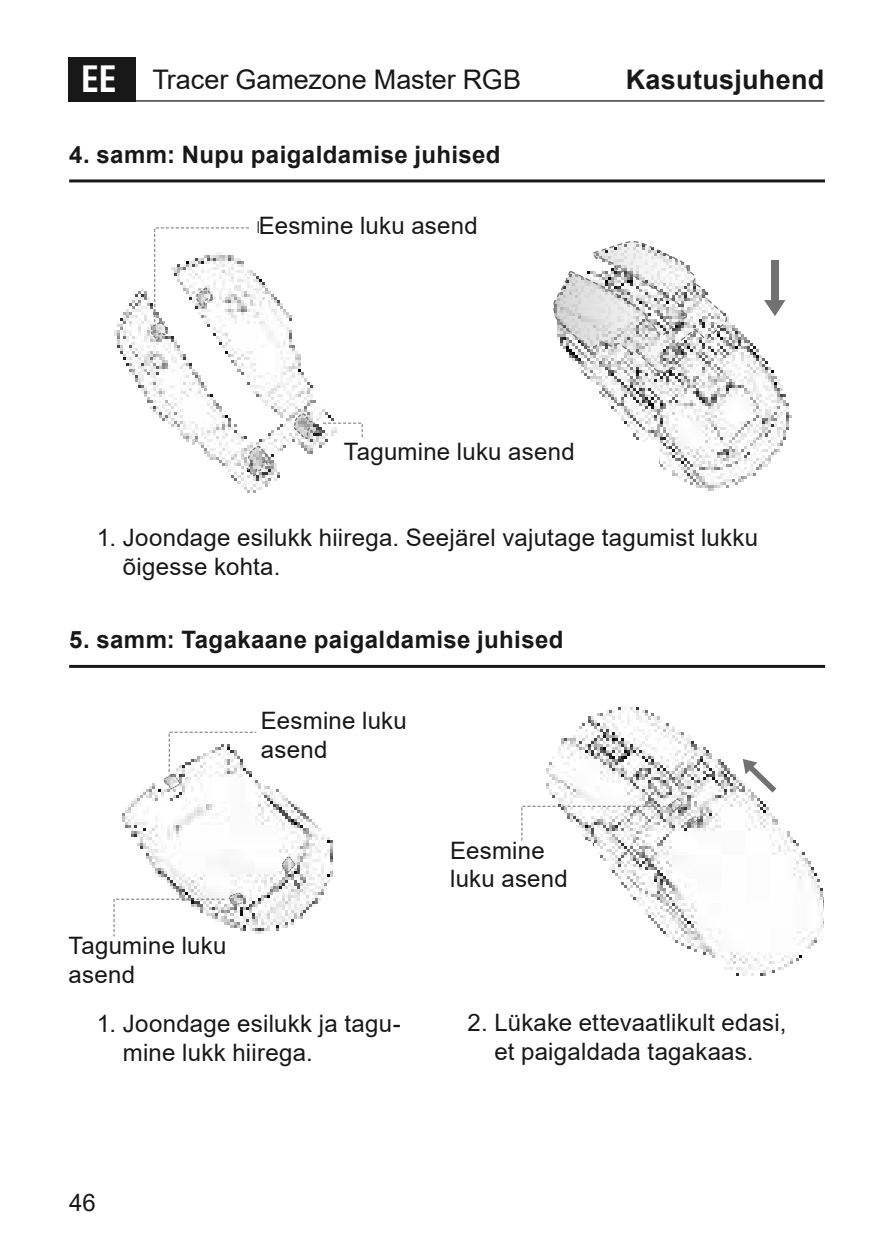
<style>
.page{position:relative;width:893px;height:1259px;background:#fff}
.page>*{position:absolute;margin:0;border:0;box-sizing:border-box;transform-origin:0 0}
.t1{font:27px "Arial";letter-spacing:-.005em;color:#181818}
.t2{font:700 27px "Arial";letter-spacing:.01em;color:#181818}
.t3{font:24px/28.8px "Arial";letter-spacing:.01em;color:#181818}
.t4{font:700 24px "Arial";letter-spacing:.02em;color:#181818}
.s1{font-family:"Swiss 721 BT";font-weight:700;font-stretch:condensed;font-size:35.4px;color:#fff}
</style>
<div class="page">
<hr style="left:69px;top:100px;width:755px;height:2px;background:#181818">
<div style="left:69px;top:57px;width:67px;height:45px;background:#181818"></div>
<hr style="left:69px;top:179px;width:756px;height:3px;background:#181818">
<svg style="left:553px;top:241px;width:239px;height:250px"></svg>
<img style="left:114px;top:270px;width:214px;height:223px">
<svg style="left:150px;top:227px;width:101px;height:114px"></svg>
<svg style="left:245px;top:445px;width:27px;height:33px"></svg>
<svg style="left:257px;top:221px;width:2px;height:12px"></svg>
<svg style="left:293px;top:413px;width:134px;height:41px"></svg>
<div style="left:259px;top:217px;width:314px;height:44px;background:#fff"></div>
<div style="left:344px;top:442px;width:314px;height:45px;background:#fff"></div>
<hr style="left:69px;top:665px;width:756px;height:3px;background:#181818">
<svg style="left:122px;top:780px;width:211px;height:154px"></svg>
<img style="left:546px;top:707px;width:278px;height:269px">
<svg style="left:281px;top:855px;width:15px;height:20px"></svg>
<svg style="left:113px;top:892px;width:134px;height:44px"></svg>
<svg style="left:163px;top:731px;width:94px;height:58px"></svg>
<svg style="left:743px;top:759px;width:33px;height:33px"></svg>
<svg style="left:521px;top:797px;width:177px;height:49px"></svg>
<div style="left:450px;top:841px;width:143px;height:100px;background:#fff"></div>
<p class="t1" style="left:81px;top:70px;width:441px"><span class="s1">EE</span> Tracer Gamezone Master RGB</p>
<p class="t4" style="left:69px;top:137px;width:433px">4. samm: Nupu paigaldamise juhised</p>
<p class="t3" style="left:259px;top:211px;width:221px">Eesmine luku asend</p>
<p class="t2" style="left:626px;top:70px;width:200px">Kasutusjuhend</p>
<p class="t3" style="left:344px;top:437px;width:232px">Tagumine luku asend</p>
<p class="t3" style="left:123px;top:523px;width:637px;text-indent:-26px">1. Joondage esilukk hiirega. Seejärel vajutage tagumist lukku õigesse kohta.</p>
<p class="t4" style="left:69px;top:622px;width:496px">5. samm: Tagakaane paigaldamise juhised</p>
<p class="t3" style="left:261px;top:706px;width:147px">Eesmine luku asend</p>
<p class="t3" style="left:69px;top:931px;width:159px">Tagumine luku asend</p>
<p class="t3" style="left:123px;top:1008px;width:279px;text-indent:-26px">1. Joondage esilukk ja tagu&shy;mine lukk hiirega.</p>
<p class="t3" style="left:450px;top:835px;width:119px">Eesmine luku asend</p>
<p class="t3" style="left:467px;top:1007px;width:321px;text-align:center">2. Lükake ettevaatlikult edasi, et paigaldada tagakaas.</p>
<p class="t3" style="left:69px;top:1190px;width:28px">46</p>
</div>
